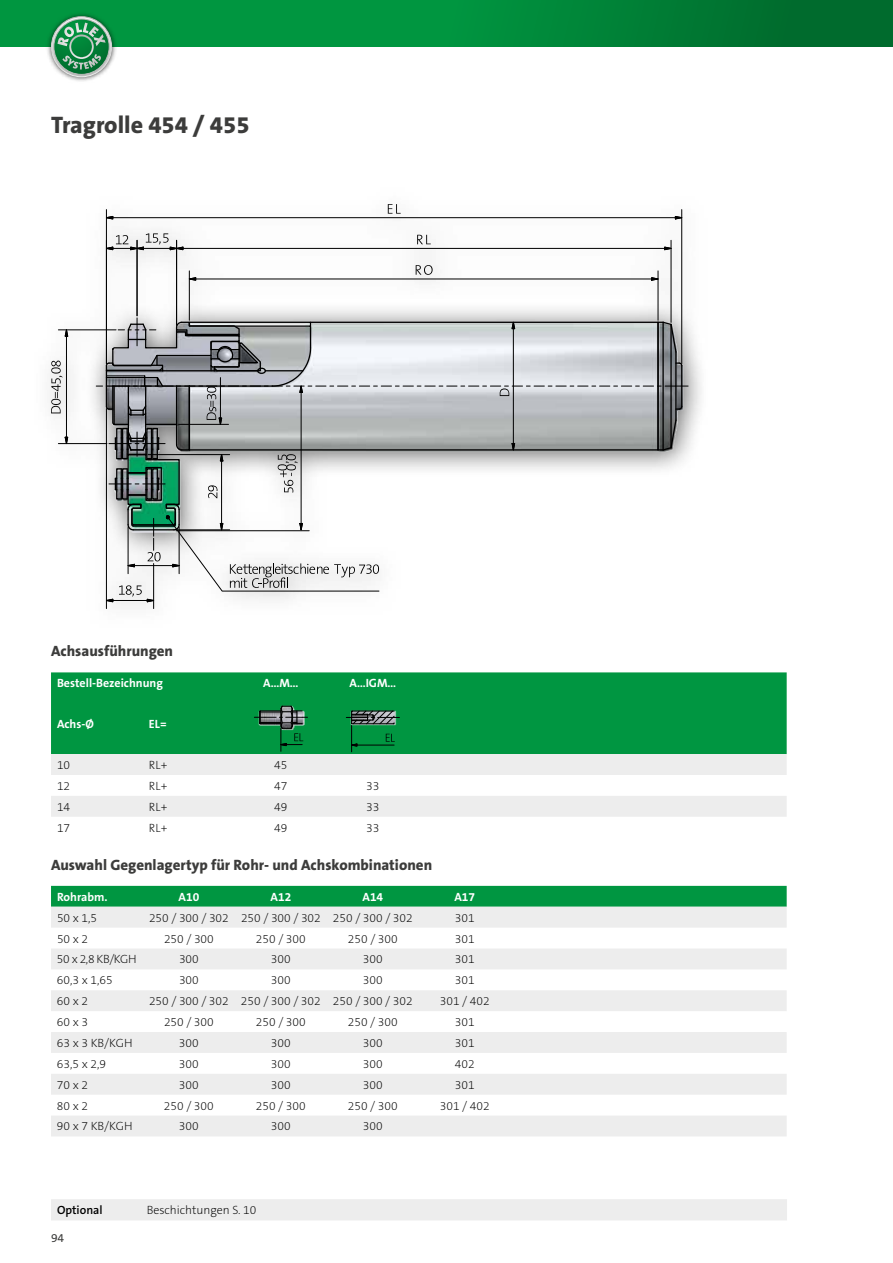
<style>
.page{position:relative;width:893px;height:1263px;background:#fff}
.page>*{position:absolute;margin:0;border:0;box-sizing:border-box;transform-origin:0 0}
.t1{font:800 24px "The Sans B8";color:#3c3c3b}
.t2{font:800 15px "The Sans B8";color:#3c3c3b}
.t3{font:200 12px "The Sans B2";color:#000}
.t4{font:700 12px "The Sans B7";color:#fff}
.t5{font:600 12px "The Sans B6";color:#000}
.t6{font:12px "The Sans B5 Plain";color:#3c3c3b}
</style>
<div class="page">
<div style="left:0;top:0;width:893px;height:47px;background:linear-gradient(to right,#00a346,#006f2f)"></div>
<img style="left:45px;top:10px;width:73px;height:71px">
<svg style="left:51px;top:16px;width:61px;height:61px;background:#59a378"></svg>
<div style="left:51px;top:672px;width:736px;height:82px;background:#009641"></div>
<svg style="left:51px;top:754px;width:736px;height:63px;fill:#ededed"></svg>
<img style="left:253px;top:699px;width:56px;height:36px">
<svg style="left:254px;top:705px;width:53px;height:46px;background:#22814c"></svg>
<img style="left:345px;top:704px;width:56px;height:27px">
<svg style="left:346px;top:710px;width:53px;height:42px;background:#1d8049"></svg>
<div style="left:51px;top:1199px;width:736px;height:21px;background:#ededed"></div>
<div style="left:51px;top:886px;width:736px;height:21px;background:#009641"></div>
<svg style="left:51px;top:907px;width:736px;height:229px;fill:#ededed"></svg>
<svg style="left:51px;top:361px;width:12px;height:52px"></svg>
<svg style="left:416px;top:265px;width:17px;height:10px"></svg>
<svg style="left:417px;top:235px;width:14px;height:9px"></svg>
<svg style="left:388px;top:204px;width:13px;height:10px"></svg>
<svg style="left:64px;top:330px;width:4px;height:7px"></svg>
<svg style="left:64px;top:436px;width:4px;height:9px"></svg>
<hr style="left:66px;top:336px;width:1px;height:101px;background:#000">
<hr style="left:58px;top:443px;width:49px;height:1px;background:#000">
<hr style="left:58px;top:329px;width:58px;height:1px;background:#000">
<hr style="left:137px;top:240px;width:1px;height:76px;background:#000">
<svg style="left:188px;top:277px;width:8px;height:4px"></svg>
<svg style="left:651px;top:277px;width:7px;height:4px"></svg>
<hr style="left:196px;top:279px;width:456px;height:1px;background:#000">
<hr style="left:189px;top:271px;width:1px;height:49px;background:#000">
<hr style="left:658px;top:271px;width:1px;height:49px;background:#000">
<svg style="left:664px;top:246px;width:7px;height:4px"></svg>
<svg style="left:105px;top:233px;width:79px;height:17px"></svg>
<hr style="left:183px;top:248px;width:482px;height:1px;background:#000">
<hr style="left:671px;top:240px;width:1px;height:82px;background:#000">
<hr style="left:176px;top:240px;width:1px;height:85px;background:#000">
<svg style="left:675px;top:216px;width:8px;height:4px"></svg>
<svg style="left:105px;top:216px;width:9px;height:4px"></svg>
<hr style="left:113px;top:217px;width:562px;height:1px;background:#000">
<hr style="left:681px;top:210px;width:1px;height:154px;background:#000">
<hr style="left:106px;top:210px;width:1px;height:154px;background:#000">
<hr style="left:106px;top:408px;width:1px;height:201px;background:#000">
<hr style="left:153px;top:563px;width:1px;height:46px;background:#000">
<svg style="left:96px;top:318px;width:592px;height:284px"></svg>
<h1 class="t1" style="left:51px;top:112px;width:200px">Tragrolle 454 / 455</h1>
<p class="t2" style="left:51px;top:643px;width:124px">Achsausführungen</p>
<p class="t4" style="left:57px;top:677px;width:107px">Bestell-Bezeichnung</p>
<p class="t4" style="left:263px;top:677px;width:37px">A…M…</p>
<p class="t4" style="left:349px;top:677px;width:48px">A…IGM…</p>
<p class="t4" style="left:57px;top:718px;width:38px">Achs-Ø</p>
<p class="t4" style="left:149px;top:718px;width:19px">EL=</p>
<p class="t3" style="left:57px;top:758px;width:15px">10</p>
<p class="t3" style="left:149px;top:758px;width:20px">RL+</p>
<p class="t3" style="left:274px;top:758px;width:15px">45</p>
<p class="t3" style="left:57px;top:779px;width:15px">12</p>
<p class="t3" style="left:149px;top:779px;width:20px">RL+</p>
<p class="t3" style="left:274px;top:779px;width:15px">47</p>
<p class="t3" style="left:366px;top:779px;width:15px">33</p>
<p class="t3" style="left:57px;top:800px;width:15px">14</p>
<p class="t3" style="left:149px;top:800px;width:20px">RL+</p>
<p class="t3" style="left:274px;top:800px;width:15px">49</p>
<p class="t3" style="left:366px;top:800px;width:15px">33</p>
<p class="t3" style="left:57px;top:821px;width:15px">17</p>
<p class="t3" style="left:149px;top:821px;width:20px">RL+</p>
<p class="t3" style="left:274px;top:821px;width:15px">49</p>
<p class="t3" style="left:366px;top:821px;width:15px">33</p>
<p class="t2" style="left:51px;top:857px;width:383px">Auswahl Gegenlagertyp für Rohr- und Achskombinationen</p>
<p class="t4" style="left:57px;top:890px;width:52px">Rohrabm.</p>
<p class="t4" style="left:179px;top:890px;width:22px">A10</p>
<p class="t4" style="left:271px;top:890px;width:22px">A12</p>
<p class="t4" style="left:362px;top:890px;width:22px">A14</p>
<p class="t4" style="left:454px;top:890px;width:22px">A17</p>
<p class="t3" style="left:57px;top:911px;width:42px">50 x 1,5</p>
<p class="t3" style="left:149px;top:911px;width:265px">250 / 300 / 302 250 / 300 / 302 250 / 300 / 302</p>
<p class="t3" style="left:455px;top:911px;width:21px">301</p>
<p class="t3" style="left:57px;top:932px;width:33px">50 x 2</p>
<p class="t3" style="left:164px;top:932px;width:51px">250 / 300</p>
<p class="t3" style="left:256px;top:932px;width:51px">250 / 300</p>
<p class="t3" style="left:348px;top:932px;width:51px">250 / 300</p>
<p class="t3" style="left:455px;top:932px;width:21px">301</p>
<p class="t3" style="left:57px;top:953px;width:81px">50 x 2,8 KB/KGH</p>
<p class="t3" style="left:179px;top:953px;width:21px">300</p>
<p class="t3" style="left:271px;top:953px;width:21px">300</p>
<p class="t3" style="left:363px;top:953px;width:21px">300</p>
<p class="t3" style="left:455px;top:953px;width:21px">301</p>
<p class="t3" style="left:57px;top:974px;width:57px">60,3 x 1,65</p>
<p class="t3" style="left:179px;top:974px;width:21px">300</p>
<p class="t3" style="left:271px;top:974px;width:21px">300</p>
<p class="t3" style="left:363px;top:974px;width:21px">300</p>
<p class="t3" style="left:455px;top:974px;width:21px">301</p>
<p class="t3" style="left:57px;top:995px;width:33px">60 x 2</p>
<p class="t3" style="left:149px;top:995px;width:265px">250 / 300 / 302 250 / 300 / 302 250 / 300 / 302</p>
<p class="t3" style="left:440px;top:995px;width:51px">301 / 402</p>
<p class="t3" style="left:57px;top:1015px;width:33px">60 x 3</p>
<p class="t3" style="left:164px;top:1015px;width:51px">250 / 300</p>
<p class="t3" style="left:256px;top:1015px;width:51px">250 / 300</p>
<p class="t3" style="left:348px;top:1015px;width:51px">250 / 300</p>
<p class="t3" style="left:455px;top:1015px;width:21px">301</p>
<p class="t3" style="left:57px;top:1036px;width:77px">63 x 3 KB/KGH</p>
<p class="t3" style="left:179px;top:1036px;width:21px">300</p>
<p class="t3" style="left:271px;top:1036px;width:21px">300</p>
<p class="t3" style="left:363px;top:1036px;width:21px">300</p>
<p class="t3" style="left:455px;top:1036px;width:21px">301</p>
<p class="t3" style="left:57px;top:1057px;width:51px">63,5 x 2,9</p>
<p class="t3" style="left:179px;top:1057px;width:21px">300</p>
<p class="t3" style="left:271px;top:1057px;width:21px">300</p>
<p class="t3" style="left:363px;top:1057px;width:21px">300</p>
<p class="t3" style="left:455px;top:1057px;width:21px">402</p>
<p class="t3" style="left:57px;top:1078px;width:33px">70 x 2</p>
<p class="t3" style="left:179px;top:1078px;width:21px">300</p>
<p class="t3" style="left:271px;top:1078px;width:21px">300</p>
<p class="t3" style="left:363px;top:1078px;width:21px">300</p>
<p class="t3" style="left:455px;top:1078px;width:21px">301</p>
<p class="t3" style="left:57px;top:1099px;width:33px">80 x 2</p>
<p class="t3" style="left:164px;top:1099px;width:51px">250 / 300</p>
<p class="t3" style="left:256px;top:1099px;width:51px">250 / 300</p>
<p class="t3" style="left:348px;top:1099px;width:51px">250 / 300</p>
<p class="t3" style="left:440px;top:1099px;width:51px">301 / 402</p>
<p class="t3" style="left:57px;top:1120px;width:77px">90 x 7 KB/KGH</p>
<p class="t3" style="left:179px;top:1120px;width:21px">300</p>
<p class="t3" style="left:271px;top:1120px;width:21px">300</p>
<p class="t3" style="left:363px;top:1120px;width:21px">300</p>
<p class="t5" style="left:57px;top:1203px;width:47px">Optional</p>
<p class="t3" style="left:147px;top:1203px;width:111px">Beschichtungen S. 10</p>
<p class="t6" style="left:51px;top:1231px;width:15px">94</p>
</div>
